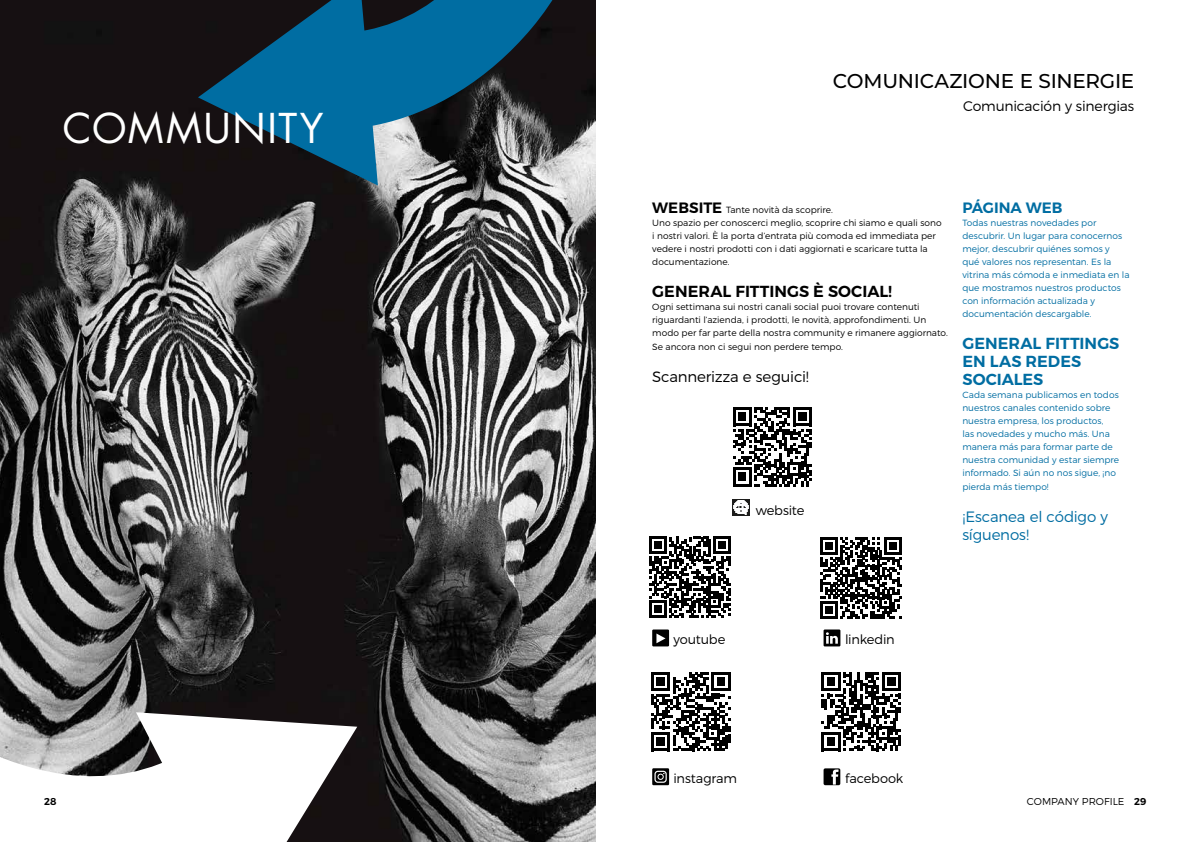
<style>
.page{position:relative;width:1191px;height:842px;background:#fff}
.page>*{position:absolute;margin:0;border:0;box-sizing:border-box;transform-origin:0 0}
.t1{font:40px "Futura LT";letter-spacing:.04em;color:#fff}
.t2{font:500 20px "Montserrat";letter-spacing:-.015em;color:#000}
.t3{font:600 16px/18px "Montserrat";letter-spacing:.005em;color:#006da2}
.t4{font:600 16px "Montserrat";letter-spacing:.005em;color:#000}
.t5{font:300 15px/18px "Montserrat";letter-spacing:-.01em;color:#006da2}
.t6{font:300 15px "Montserrat";letter-spacing:-.015em;color:#000}
.t7{font:600 15px "Montserrat";color:#006da2}
.t8{font:300 14px "Montserrat";letter-spacing:-.015em;color:#000}
.t9{font:300 13px "Montserrat";letter-spacing:-.015em;color:#000}
.t10{font:300 10px "Montserrat";color:#000}
.t11{font:600 10px "Montserrat";color:#000}
.t12{font:300 9px/13px "Montserrat";color:#006da2}
.t13{font:300 9px/13px "Montserrat";color:#000}
.s1{font-weight:600;font-size:15px}
.s2{font-weight:600}
</style>
<div class="page">
<img style="left:0;top:0;width:595px;height:842px">
<svg style="left:198px;top:0;width:398px;height:186px;background:#224e65"></svg>
<svg style="left:0;top:388px;width:357px;height:454px"></svg>
<svg style="left:821px;top:672px;width:80px;height:79px"></svg>
<svg style="left:651px;top:672px;width:79px;height:79px"></svg>
<svg style="left:820px;top:537px;width:82px;height:82px"></svg>
<svg style="left:649px;top:537px;width:82px;height:81px"></svg>
<svg style="left:733px;top:407px;width:79px;height:79px"></svg>
<svg style="left:823px;top:768px;width:17px;height:17px"></svg>
<svg style="left:823px;top:629px;width:17px;height:17px"></svg>
<svg style="left:652px;top:768px;width:17px;height:17px"></svg>
<svg style="left:652px;top:629px;width:17px;height:17px"></svg>
<img style="left:732px;top:499px;width:17px;height:17px">
<h1 class="t1" style="left:63px;top:102px;width:262px">COMMUNITY</h1>
<h2 class="t2" style="left:833px;top:67px;width:303px">COMUNICAZIONE E SINERGIE</h2>
<h3 class="t8" style="left:963px;top:97px;width:173px">Comunicación y sinergias</h3>
<p class="t13" style="left:652px;top:203px;width:291px"><span class="s1">WEBSITE</span> Tante novità da scoprire.<br>Uno spazio per conoscerci meglio, scoprire chi siamo e quali sono i nostri valori. È la porta d’entrata più comoda ed immediata per vedere i nostri prodotti con i dati aggiornati e scaricare tutta la documentazione.</p>
<h3 class="t4" style="left:652px;top:281px;width:241px">GENERAL FITTINGS È SOCIAL!</h3>
<p class="t13" style="left:652px;top:300px;width:297px">Ogni settimana sui nostri canali social puoi trovare contenuti riguardanti l’azienda, i prodotti, le novità, approfondimenti. Un modo per far parte della nostra community e rimanere aggiornato.</p>
<p class="t13" style="left:652px;top:340px;width:192px">Se ancora non ci segui non perdere tempo.</p>
<h3 class="t6" style="left:652px;top:367px;width:158px">Scannerizza e seguici!</h3>
<h3 class="t9" style="left:755px;top:502px;width:50px">website</h3>
<h3 class="t7" style="left:962px;top:198px;width:102px">PÁGINA WEB</h3>
<p class="t12" style="left:962px;top:216px;width:169px">Todas nuestras novedades por descubrir. Un lugar para conocernos mejor, descubrir quiénes somos y<br>qué valores nos representan. Es la vitrina más cómoda e inmediata en la que mostramos nuestros productos con información actualizada y documentación descargable.</p>
<h3 class="t3" style="left:962px;top:334px;width:158px">GENERAL FITTINGS<br>EN LAS REDES<br>SOCIALES</h3>
<p class="t12" style="left:962px;top:388px;width:158px">Cada semana publicamos en todos nuestros canales contenido sobre nuestra empresa, los productos,<br>las novedades y mucho más. Una manera más para formar parte de nuestra comunidad y estar siempre informado. Si aún no nos sigue, ¡no</p>
<p class="t12" style="left:962px;top:480px;width:88px">pierda más tiempo!</p>
<h3 class="t5" style="left:962px;top:507px;width:147px">¡Escanea el código y síguenos!</h3>
<h3 class="t9" style="left:673px;top:632px;width:53px">youtube</h3>
<h3 class="t9" style="left:845px;top:632px;width:51px">linkedin</h3>
<h3 class="t9" style="left:673px;top:770px;width:65px">instagram</h3>
<h3 class="t9" style="left:845px;top:770px;width:60px">facebook</h3>
<p class="t11" style="left:44px;top:795px;width:14px">28</p>
<p class="t10" style="left:1026px;top:795px;width:121px">COMPANY PROFILE <span class="s2">29</span></p>
</div>
